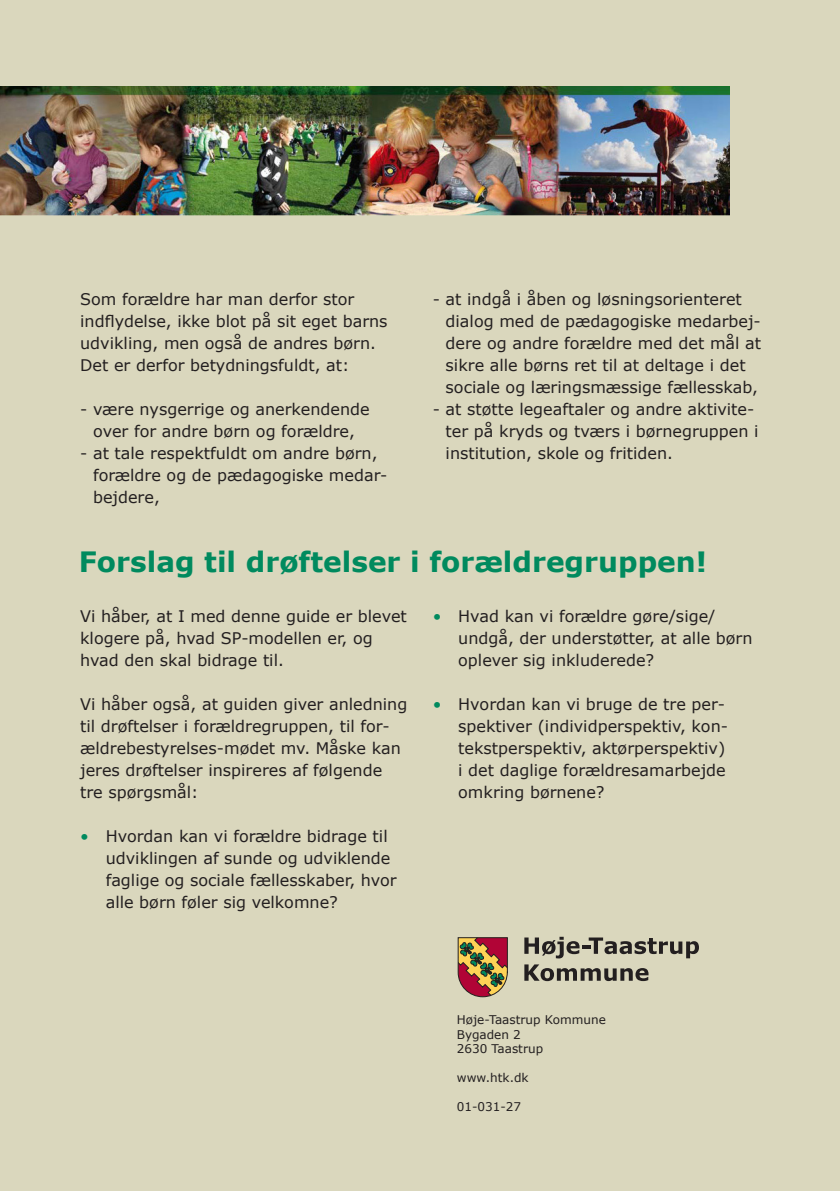
<style>
.page{position:relative;width:840px;height:1191px;background:#fff}
.page>*{position:absolute;margin:0;border:0;box-sizing:border-box;transform-origin:0 0}
.t1{font:700 28px "Verdana";color:#008a5e}
.t2{font:16px/22px "Verdana";color:#231f20}
.t3{font:12px "Verdana";color:#231f20}
.s1{color:#008a5e}
</style>
<div class="page">
<div style="left:0;top:0;width:839px;height:1191px;background:#dad7bd"></div>
<img style="left:0;top:87px;width:729px;height:128px">
<svg style="left:457px;top:937px;width:51px;height:60px;background:#a2674a"></svg>
<svg style="left:524px;top:936px;width:174px;height:22px"></svg>
<svg style="left:524px;top:964px;width:124px;height:17px"></svg>
<p class="t2" style="left:80px;top:288px;width:309px">Som forældre har man derfor stor indflydelse, ikke blot på sit eget barns udvikling, men også de andres børn.<br>Det er derfor betydningsfuldt, at:</p>
<p class="t2" style="left:80px;top:398px;width:291px;text-align:center">- være nysgerrige og anerkendende over for andre børn og forældre,</p>
<p class="t2" style="left:93px;top:442px;width:296px;text-indent:-13px">- at tale respektfuldt om andre børn, forældre og de pædagogiske medar&shy;bejdere,</p>
<p class="t2" style="left:445px;top:288px;width:317px;text-indent:-13px">- at indgå i åben og løsningsorienteret dialog med de pædagogiske medarbej&shy;dere og andre forældre med det mål at sikre alle børns ret til at deltage i det sociale og læringsmæssige fællesskab,</p>
<p class="t2" style="left:445px;top:398px;width:314px;text-indent:-13px">- at støtte legeaftaler og andre aktivite&shy;ter på kryds og tværs i børnegruppen i institution, skole og fritiden.</p>
<p class="t1" style="left:79px;top:541px;width:629px">Forslag til drøftelser i forældregruppen!</p>
<p class="t2" style="left:80px;top:605px;width:328px">Vi håber, at I med denne guide er blevet klogere på, hvad SP-modellen er, og hvad den skal bidrage til.</p>
<p class="t2" style="left:80px;top:693px;width:328px">Vi håber også, at guiden giver anledning til drøftelser i forældregruppen, til for&shy;ældrebestyrelses-mødet mv. Måske kan jeres drøftelser inspireres af følgende tre spørgsmål:</p>
<p class="t2" style="left:106px;top:825px;width:292px;text-indent:-26px"><span class="s1">•</span> Hvordan kan vi forældre bidrage til udviklingen af sunde og udviklende faglige og sociale fællesskaber, hvor alle børn føler sig velkomne?</p>
<p class="t2" style="left:458px;top:605px;width:296px;text-indent:-26px"><span class="s1">•</span> Hvad kan vi forældre gøre/sige/ undgå, der understøtter, at alle børn oplever sig inkluderede?</p>
<p class="t2" style="left:458px;top:693px;width:271px;text-indent:-26px"><span class="s1">•</span> Hvordan kan vi bruge de tre per&shy;spektiver (individperspektiv, kon&shy;tekstperspektiv, aktørperspektiv) i det daglige forældresamarbejde omkring børnene?</p>
<p class="t3" style="left:456px;top:1011px;width:150px">Høje-Taastrup Kommune</p>
<p class="t3" style="left:456px;top:1026px;width:66px">Bygaden 2</p>
<p class="t3" style="left:456px;top:1040px;width:88px">2630 Taastrup</p>
<p class="t3" style="left:456px;top:1069px;width:73px">www.htk.dk</p>
<p class="t3" style="left:456px;top:1098px;width:66px">01-031-27</p>
</div>
